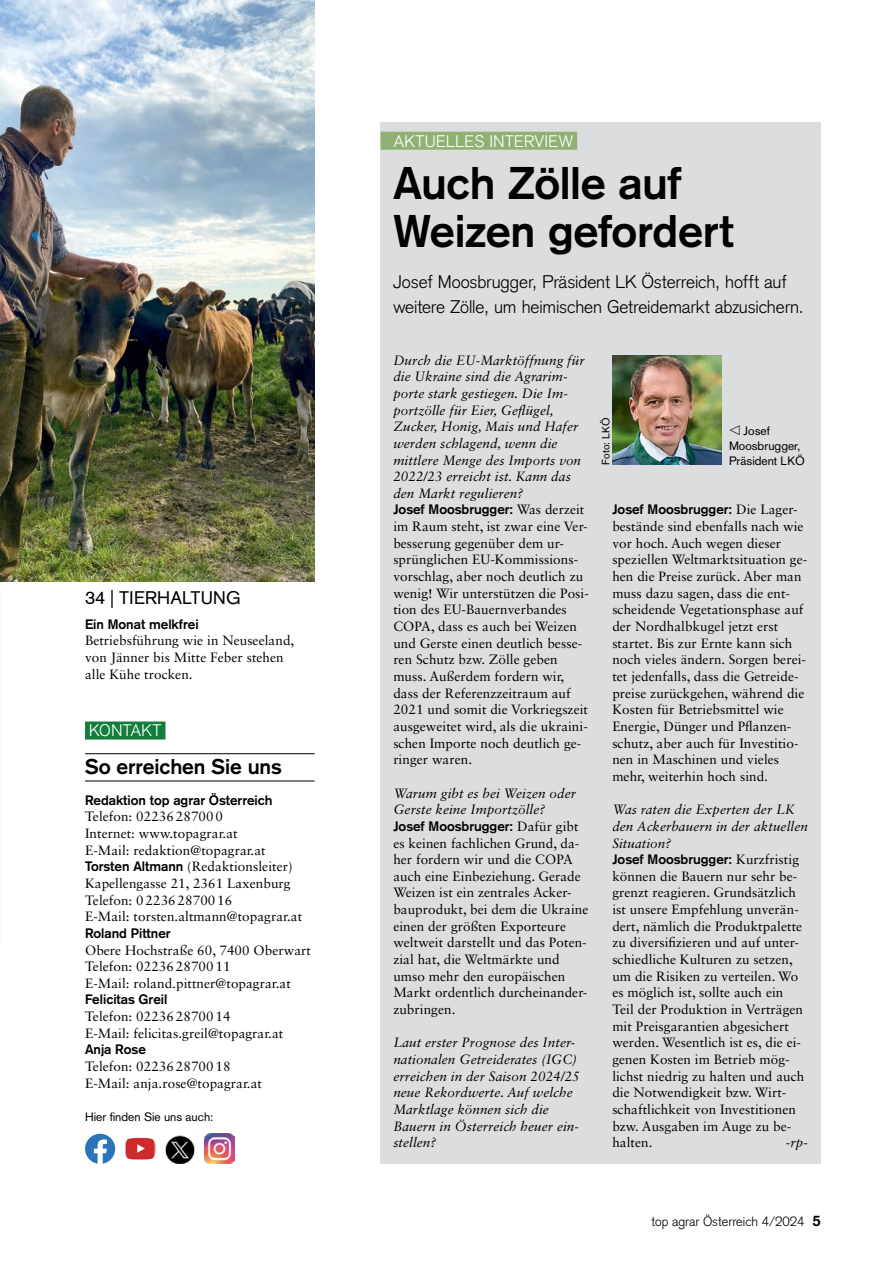
<style>
.page{position:relative;width:893px;height:1263px;background:#fff}
.page>*{position:absolute;margin:0;border:0;box-sizing:border-box;transform-origin:0 0}
.GT_Titel_Reportage{font:700 45px/48px "Basic Commercial LT Pro";letter-spacing:-.005em;color:#000}
.GT_Titel_Zusatzinfo{font:700 21px "Basic Commercial LT Pro";letter-spacing:-.005em;color:#000}
.GT_Vorspann{font:300 18px/25.5px "Basic Commercial LT Pro";letter-spacing:-.005em;color:#000}
.GT_Inhalt_Beschreibu{font:18px "Basic Commercial LT Pro";letter-spacing:.005em;color:#000}
.GT_Dachzeile_Kasten{font:300 16.5px "Basic Commercial LT Pro";letter-spacing:.015em;color:#fff}
.GT_Dachzeile_Zusatzi{font:300 16.5px "Basic Commercial LT Pro";letter-spacing:.015em;color:#fff}
.GT_Interview_Antwort{font:13.5px/16.6px "Sabon LT Std";letter-spacing:.005em;color:#000}
.GT_Interview_Frage{font:italic 13.5px/16.6px "Sabon LT Std";letter-spacing:.005em;color:#000}
.KM_Body_ohne_Einzug{font:13.5px/16.6px "Sabon LT Std";letter-spacing:.005em;color:#000}
.KM_Textanlauf{font:13.5px/16.6px "Sabon LT Std";letter-spacing:.005em;color:#000}
.KM_Body_ohne_Einzug-2{font:700 13.5px "Basic Commercial LT Pro";color:#000}
.GT_Interview_Antwort-2{font:italic 13.5px "Sabon LT Std";color:#000}
.t1{font:300 13.2px "Basic Commercial LT Pro";color:#000}
.GT_Bildunterschrift{font:12px/15px "Basic Commercial LT Pro";color:#000}
.GT_Bildnachweis{font:10.5px "Basic Commercial LT Pro";color:#000}
.s1{font-family:"Basic Commercial LT Pro";font-weight:700}
.s2{font-weight:700;font-size:15px}
</style>
<div class="page">
<img style="left:0;top:0;width:315px;height:581px">
<div style="left:381px;top:122px;width:440px;height:1042px;background:#dcddde"></div>
<div style="left:381px;top:132px;width:196px;height:18px;background:#8fb173"></div>
<img style="left:612px;top:355px;width:110px;height:109px">
<div style="left:85px;top:721px;width:80px;height:18px;background:#137e3c"></div>
<hr style="left:85px;top:753px;width:230px;height:1px;background:#000">
<hr style="left:85px;top:780px;width:230px;height:1px;background:#000">
<svg style="left:85px;top:1134px;width:30px;height:30px"></svg>
<img style="left:125px;top:1137px;width:30px;height:23px">
<img style="left:205px;top:1134px;width:30px;height:30px">
<img style="left:165px;top:1135px;width:30px;height:29px">
<p class="GT_Inhalt_Beschreibu" style="left:85px;top:587px;width:157px">34 | TIERHALTUNG</p>
<p class="KM_Textanlauf" style="left:85px;top:615px;width:211px"><span class="s1">Ein Monat melkfrei<br></span>Betriebsführung wie in Neuseeland, von Jänner bis Mitte Feber stehen alle Kühe trocken.</p>
<p class="GT_Dachzeile_Zusatzi" style="left:89px;top:721px;width:74px">KONTAKT</p>
<p class="GT_Titel_Zusatzinfo" style="left:85px;top:754px;width:198px">So erreichen Sie uns</p>
<p class="KM_Body_ohne_Einzug-2" style="left:85px;top:792px;width:189px">Redaktion top agrar Österreich</p>
<p class="KM_Body_ohne_Einzug" style="left:85px;top:808px;width:139px">Telefon: 02236287000</p>
<p class="KM_Body_ohne_Einzug" style="left:85px;top:825px;width:154px">Internet: www.topagrar.at</p>
<p class="KM_Body_ohne_Einzug" style="left:85px;top:841px;width:182px">E-Mail: redaktion@topagrar.at</p>
<p class="KM_Body_ohne_Einzug" style="left:85px;top:858px;width:209px"><span class="s1">Torsten Altmann</span> (Redaktionsleiter)<br>Kapellengasse 21, 2361 Laxenburg</p>
<p class="KM_Body_ohne_Einzug" style="left:85px;top:891px;width:149px">Telefon: 022362870016</p>
<p class="KM_Body_ohne_Einzug" style="left:85px;top:908px;width:219px">E-Mail: torsten.altmann@topagrar.at</p>
<p class="KM_Body_ohne_Einzug-2" style="left:85px;top:925px;width:87px">Roland Pittner</p>
<p class="KM_Body_ohne_Einzug" style="left:85px;top:941px;width:228px">Obere Hochstraße 60, 7400 Oberwart</p>
<p class="KM_Body_ohne_Einzug" style="left:85px;top:958px;width:147px">Telefon: 022362870011</p>
<p class="KM_Body_ohne_Einzug" style="left:85px;top:975px;width:207px">E-Mail: roland.pittner@topagrar.at</p>
<p class="KM_Body_ohne_Einzug-2" style="left:85px;top:992px;width:84px">Felicitas Greil</p>
<p class="KM_Body_ohne_Einzug" style="left:85px;top:1008px;width:147px">Telefon: 022362870014</p>
<p class="KM_Body_ohne_Einzug" style="left:85px;top:1024px;width:200px">E-Mail: felicitas.greil@topagrar.at</p>
<p class="KM_Body_ohne_Einzug-2" style="left:85px;top:1042px;width:62px">Anja Rose</p>
<p class="KM_Body_ohne_Einzug" style="left:85px;top:1058px;width:147px">Telefon: 022362870018</p>
<p class="KM_Body_ohne_Einzug" style="left:85px;top:1074px;width:178px">E-Mail: anja.rose@topagrar.at</p>
<p class="GT_Bildunterschrift" style="left:85px;top:1109px;width:130px">Hier finden Sie uns auch:</p>
<p class="GT_Dachzeile_Kasten" style="left:394px;top:132px;width:181px">AKTUELLES INTERVIEW</p>
<p class="GT_Titel_Reportage" style="left:393px;top:159px;width:342px">Auch Zölle auf<br>Weizen gefordert</p>
<p class="GT_Vorspann" style="left:393px;top:269px;width:412px">Josef Moosbrugger, Präsident LK Österreich, hofft auf weitere Zölle, um heimischen Getreidemarkt abzusichern.</p>
<p class="GT_Interview_Frage" style="left:393px;top:352px;width:193px">Durch die EU-Marktöffnung für die Ukraine sind die Agrarim&shy;porte stark gestiegen. Die Im&shy;portzölle für Eier, Geflügel,<br>Zucker, Honig, Mais und Hafer werden schlagend, wenn die mittlere Menge des Imports von<br>2022/23 erreicht ist. Kann das den Markt regulieren?</p>
<p class="GT_Interview_Antwort" style="left:393px;top:501px;width:197px"><span class="s1">Josef Moosbrugger:</span> Was derzeit im Raum steht, ist zwar eine Ver&shy;besserung gegenüber dem ur&shy;sprünglichen EU-Kommissions&shy;vorschlag, aber noch deutlich zu wenig! Wir unterstützen die Posi&shy;tion des EU-Bauernverbandes<br>COPA, dass es auch bei Weizen und Gerste einen deutlich besse&shy;ren Schutz bzw. Zölle geben muss. Außerdem fordern wir, dass der Referenzzeitraum auf<br>2021 und somit die Vorkriegszeit ausgeweitet wird, als die ukraini&shy;schen Importe noch deutlich ge&shy;ringer waren.</p>
<p class="GT_Interview_Frage" style="left:393px;top:784px;width:184px">Warum gibt es bei Weizen oder<br>Gerste keine Importzölle?</p>
<p class="GT_Interview_Antwort" style="left:393px;top:818px;width:197px"><span class="s1">Josef Moosbrugger:</span> Dafür gibt es keinen fachlichen Grund, da&shy;her fordern wir und die COPA auch eine Einbeziehung. Gerade<br>Weizen ist ein zentrales Acker&shy;bauprodukt, bei dem die Ukraine einen der größten Exporteure weltweit darstellt und das Poten&shy;zial hat, die Weltmärkte und umso mehr den europäischen<br>Markt ordentlich durcheinander&shy;zubringen.</p>
<p class="GT_Interview_Frage" style="left:393px;top:1034px;width:188px">Laut erster Prognose des Inter&shy;nationalen Getreiderates (IGC) erreichen in der Saison 2024/25 neue Rekordwerte. Auf welche<br>Marktlage können sich die<br>Bauern in Österreich heuer ein&shy;stellen?</p>
<p class="GT_Bildnachweis" style="left:600px;top:465px;width:49px;rotate:-90deg">Foto: LKÖ</p>
<p class="GT_Bildunterschrift" style="left:729px;top:423px;width:77px">◁ Josef<br>Moosbrugger,<br>Präsident LKÖ</p>
<p class="GT_Interview_Antwort" style="left:612px;top:501px;width:196px"><span class="s1">Josef Moosbrugger:</span> Die Lager&shy;bestände sind ebenfalls nach wie vor hoch. Auch wegen dieser speziellen Weltmarktsituation ge&shy;hen die Preise zurück. Aber man muss dazu sagen, dass die ent&shy;scheidende Vegetationsphase auf der Nordhalbkugel jetzt erst startet. Bis zur Ernte kann sich noch vieles ändern. Sorgen berei&shy;tet jedenfalls, dass die Getreide&shy;preise zurückgehen, während die<br>Kosten für Betriebsmittel wie<br>Energie, Dünger und Pflanzen&shy;schutz, aber auch für Investitio&shy;nen in Maschinen und vieles mehr, weiterhin hoch sind.</p>
<p class="GT_Interview_Frage" style="left:612px;top:801px;width:197px">Was raten die Experten der LK den Ackerbauern in der aktuellen<br>Situation?</p>
<p class="GT_Interview_Antwort" style="left:612px;top:851px;width:193px"><span class="s1">Josef Moosbrugger:</span> Kurzfristig können die Bauern nur sehr be&shy;grenzt reagieren. Grundsätzlich ist unsere Empfehlung unverän&shy;dert, nämlich die Produktpalette zu diversifizieren und auf unter&shy;schiedliche Kulturen zu setzen, um die Risiken zu verteilen. Wo es möglich ist, sollte auch ein<br>Teil der Produktion in Verträgen mit Preisgarantien abgesichert werden. Wesentlich ist es, die ei&shy;genen Kosten im Betrieb mög&shy;lichst niedrig zu halten und auch die Notwendigkeit bzw. Wirt&shy;schaftlichkeit von Investitionen bzw. Ausgaben im Auge zu be&shy;halten.</p>
<p class="GT_Interview_Antwort-2" style="left:786px;top:1135px;width:23px">-rp-</p>
<p class="t1" style="left:651px;top:1213px;width:171px">top agrar Österreich 4/2024 <span class="s2">5</span></p>
</div>
